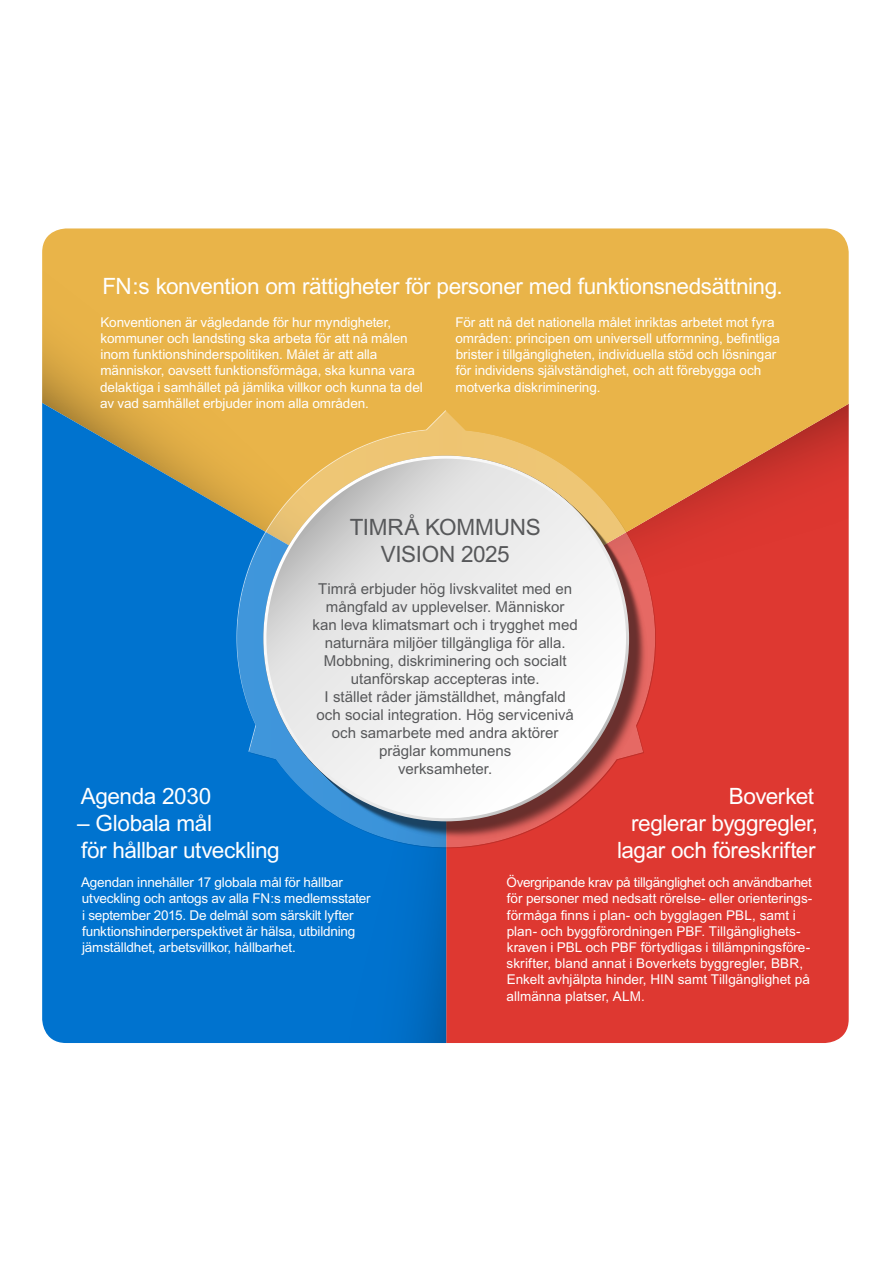
<style>
.page{position:relative;width:893px;height:1263px;background:#fff}
.page>*{position:absolute;margin:0;border:0;box-sizing:border-box;transform-origin:0 0}
.t1{font:22.5px/27px "M Arial";letter-spacing:-.02em;color:#fff;text-align:right}
.t2{font:22.5px/27px "M Arial";letter-spacing:-.015em;color:#57585a;text-align:center}
.t3{font:15px/18px "M Arial";color:#57585a;text-align:center}
.t4{font:13.5px/16.2px "M Arial";letter-spacing:-.005em;color:#fff}
</style>
<div class="page">
<div style="left:446px;top:636px;width:403px;height:407px;background:#de3831"></div>
<div style="left:446px;top:228px;width:403px;height:84px;background:#e9b449"></div>
<div style="left:42px;top:636px;width:248px;height:407px;background:#0073cf"></div>
<svg style="left:290px;top:752px;width:156px;height:291px;background:#0070ca"></svg>
<svg style="left:446px;top:312px;width:403px;height:324px;background:#e38942"></svg>
<svg style="left:42px;top:228px;width:404px;height:408px;background:#a29f6f"></svg>
<svg style="left:300px;top:492px;width:356px;height:356px;background:#a25a5e"></svg>
<svg style="left:250px;top:752px;width:46px;height:32px"></svg>
<svg style="left:236px;top:410px;width:210px;height:342px;background:#acaa81"></svg>
<svg style="left:537px;top:479px;width:19px;height:13px"></svg>
<svg style="left:263px;top:456px;width:366px;height:365px"></svg>
<svg style="left:266px;top:459px;width:360px;height:359px"></svg>
<p class="t1" style="left:102px;top:273px;width:682px">FN:s konvention om rättigheter för personer med funktionsnedsättning.</p>
<p class="t4" style="left:100px;top:314px;width:324px">Konventionen är vägledande för hur myndigheter, kommuner och landsting ska arbeta för att nå målen inom funktionshinderspolitiken. Målet är att alla människor, oavsett funktionsförmåga, ska kunna vara delaktiga i samhället på jämlika villkor och kunna ta del av vad samhället erbjuder inom alla områden.</p>
<p class="t4" style="left:455px;top:314px;width:326px">För att nå det nationella målet inriktas arbetet mot fyra områden: principen om universell utformning, befintliga brister i tillgängligheten, individuella stöd och lösningar för individens självständighet, och att förebygga och motverka diskriminering.</p>
<p class="t2" style="left:350px;top:513px;width:192px">TIMRÅ KOMMUNS<br>VISION 2025</p>
<p class="t3" style="left:313px;top:580px;width:267px">Timrå erbjuder hög livskvalitet med en mångfald av upplevelser. Människor kan leva klimatsmart och i trygghet med naturnära miljöer tillgängliga för alla.<br>Mobbning, diskriminering och socialt utanförskap accepteras inte.<br>I stället råder jämställdhet, mångfald och social integration. Hög servicenivå och samarbete med andra aktörer präglar kommunens<br>verksamheter.</p>
<p class="t1" style="left:81px;top:782px;width:132px">Agenda 2030</p>
<p class="t1" style="left:77px;top:809px;width:204px;text-align:left">– Globala mål<br>för hållbar utveckling</p>
<p class="t4" style="left:81px;top:874px;width:291px">Agendan innehåller 17 globala mål för hållbar utveckling och antogs av alla FN:s medlemsstater i september 2015. De delmål som särskilt lyfter funktionshinderperspektivet är hälsa, utbildning jämställdhet, arbetsvillkor, hållbarhet.</p>
<p class="t1" style="left:631px;top:782px;width:189px">Boverket<br>reglerar byggregler,</p>
<p class="t1" style="left:617px;top:836px;width:200px">lagar och föreskrifter</p>
<p class="t4" style="left:506px;top:874px;width:308px">Övergripande krav på tillgänglighet och användbarhet för personer med nedsatt rörelse- eller orienterings&shy;förmåga finns i plan- och bygglagen PBL, samt i plan- och byggförordningen PBF. Tillgänglighets&shy;kraven i PBL och PBF förtydligas i tillämpningsföre&shy;skrifter, bland annat i Boverkets byggregler, BBR, Enkelt avhjälpta hinder, HIN samt Tillgänglighet på allmänna platser, ALM.</p>
</div>
